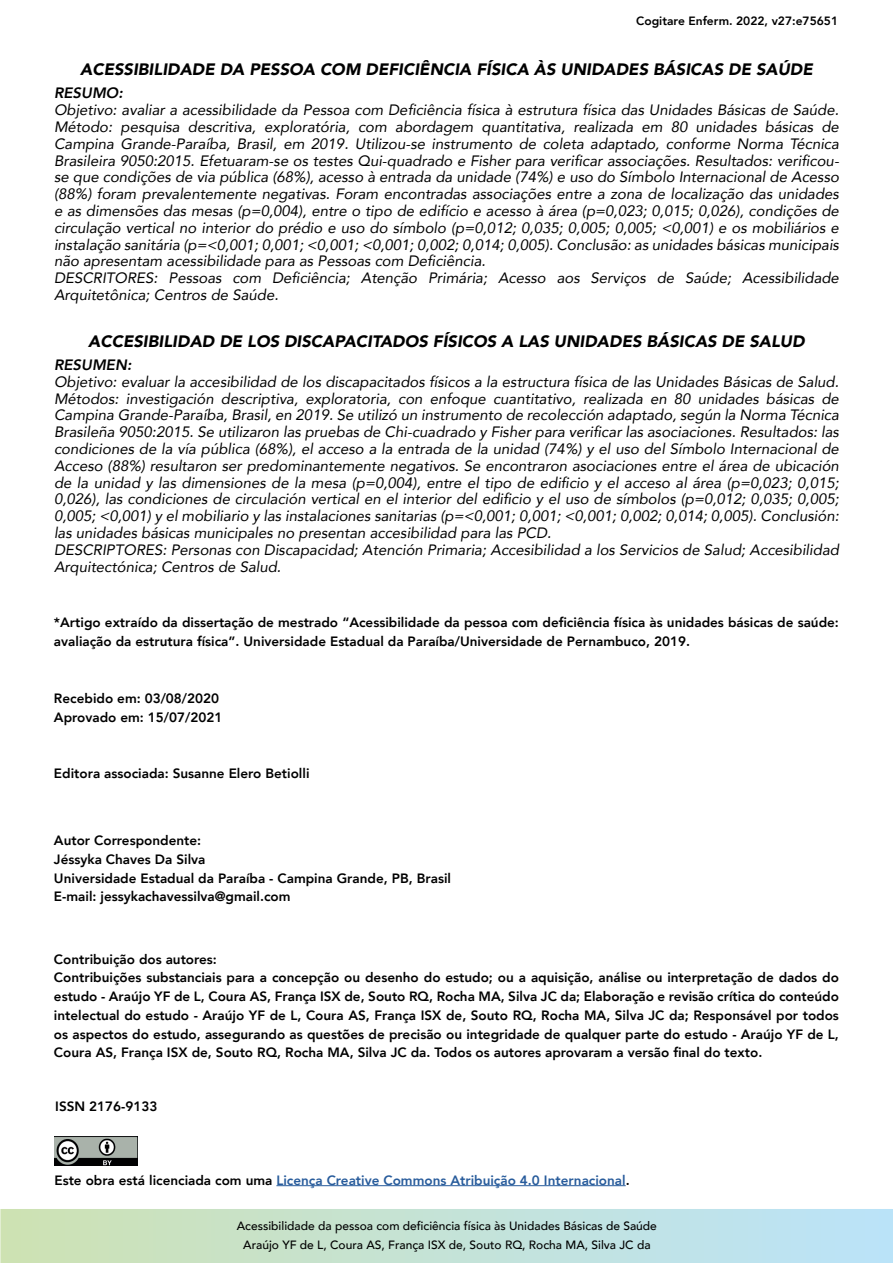
<style>
.page{position:relative;width:893px;height:1263px;background:#fff}
.page>*{position:absolute;margin:0;border:0;box-sizing:border-box;transform-origin:0 0}
.t1{font:italic 900 16.5px "Avenir";color:#000}
.t2{font:italic 15px/16.8px "Avenir";color:#000}
.t3{font:italic 800 15px "Avenir";color:#000}
.t4{font:800 13.5px/18.8px "Avenir";color:#000}
.t5{font:800 13.5px "Avenir";color:#275b9b}
.t6{font:500 12px/18.6px "Avenir";color:#000;text-align:center}
.t7{font:800 12px "Avenir";color:#000}
.s1{color:#000}
</style>
<div class="page">
<img style="left:54px;top:1137px;width:84px;height:29px">
<hr style="left:276px;top:1185px;width:350px;height:1px;background:#275b9b">
<svg style="left:0;top:1209px;width:893px;height:54px;background:#c4e2d6"></svg>
<p class="t7" style="left:636px;top:12px;width:203px">Cogitare Enferm. 2022, v27:e75651</p>
<p class="t1" style="left:80px;top:56px;width:734px">ACESSIBILIDADE DA PESSOA COM DEFICIÊNCIA FÍSICA ÀS UNIDADES BÁSICAS DE SAÚDE</p>
<p class="t3" style="left:54px;top:84px;width:70px">RESUMO:</p>
<p class="t2" style="left:54px;top:102px;width:786px">Objetivo: avaliar a acessibilidade da Pessoa com Deficiência física à estrutura física das Unidades Básicas de Saúde.<br>Método: pesquisa descritiva, exploratória, com abordagem quantitativa, realizada em 80 unidades básicas de Campina Grande-Paraíba, Brasil, em 2019. Utilizou-se instrumento de coleta adaptado, conforme Norma Técnica Brasileira 9050:2015. Efetuaram-se os testes Qui-quadrado e Fisher para verificar associações. Resultados: verificou&shy;se que condições de via pública (68%), acesso à entrada da unidade (74%) e uso do Símbolo Internacional de Acesso (88%) foram prevalentemente negativas. Foram encontradas associações entre a zona de localização das unidades e as dimensões das mesas (p=0,004), entre o tipo de edifício e acesso à área (p=0,023; 0,015; 0,026), condições de circulação vertical no interior do prédio e uso do símbolo (p=0,012; 0,035; 0,005; 0,005; &lt;0,001) e os mobiliários e instalação sanitária (p=&lt;0,001; 0,001; &lt;0,001; &lt;0,001; 0,002; 0,014; 0,005). Conclusão: as unidades básicas municipais não apresentam acessibilidade para as Pessoas com Deficiência.<br>DESCRITORES: Pessoas com Deficiência; Atenção Primária; Acesso aos Serviços de Saúde; Acessibilidade Arquitetônica; Centros de Saúde.</p>
<p class="t1" style="left:88px;top:327px;width:718px">ACCESIBILIDAD DE LOS DISCAPACITADOS FÍSICOS A LAS UNIDADES BÁSICAS DE SALUD</p>
<p class="t3" style="left:54px;top:356px;width:79px">RESUMEN:</p>
<p class="t2" style="left:54px;top:373px;width:786px">Objetivo: evaluar la accesibilidad de los discapacitados físicos a la estructura física de las Unidades Básicas de Salud.<br>Métodos: investigación descriptiva, exploratoria, con enfoque cuantitativo, realizada en 80 unidades básicas de Campina Grande-Paraíba, Brasil, en 2019. Se utilizó un instrumento de recolección adaptado, según la Norma Técnica Brasileña 9050:2015. Se utilizaron las pruebas de Chi-cuadrado y Fisher para verificar las asociaciones. Resultados: las condiciones de la vía pública (68%), el acceso a la entrada de la unidad (74%) y el uso del Símbolo Internacional de Acceso (88%) resultaron ser predominantemente negativos. Se encontraron asociaciones entre el área de ubicación de la unidad y las dimensiones de la mesa (p=0,004), entre el tipo de edificio y el acceso al área (p=0,023; 0,015; 0,026), las condiciones de circulación vertical en el interior del edificio y el uso de símbolos (p=0,012; 0,035; 0,005; 0,005; &lt;0,001) y el mobiliario y las instalaciones sanitarias (p=&lt;0,001; 0,001; &lt;0,001; 0,002; 0,014; 0,005). Conclusión: las unidades básicas municipales no presentan accesibilidad para las PCD.<br>DESCRIPTORES: Personas con Discapacidad; Atención Primaria; Accesibilidad a los Servicios de Salud; Accesibilidad Arquitectónica; Centros de Salud.</p>
<p class="t4" style="left:54px;top:613px;width:786px">*Artigo extraído da dissertação de mestrado “Acessibilidade da pessoa com deficiência física às unidades básicas de saúde: avaliação da estrutura física”. Universidade Estadual da Paraíba/Universidade de Pernambuco, 2019.</p>
<p class="t4" style="left:54px;top:689px;width:170px">Recebido em: 03/08/2020<br>Aprovado em: 15/07/2021</p>
<p class="t4" style="left:54px;top:764px;width:257px">Editora associada: Susanne Elero Betiolli</p>
<p class="t4" style="left:54px;top:831px;width:399px">Autor Correspondente:<br>Jéssyka Chaves Da Silva<br>Universidade Estadual da Paraíba - Campina Grande, PB, Brasil E-mail: jessykachavessilva@gmail.com</p>
<p class="t4" style="left:54px;top:949px;width:786px">Contribuição dos autores:<br>Contribuições substanciais para a concepção ou desenho do estudo; ou a aquisição, análise ou interpretação de dados do estudo - Araújo YF de L, Coura AS, França ISX de, Souto RQ, Rocha MA, Silva JC da; Elaboração e revisão crítica do conteúdo intelectual do estudo - Araújo YF de L, Coura AS, França ISX de, Souto RQ, Rocha MA, Silva JC da; Responsável por todos os aspectos do estudo, assegurando as questões de precisão ou integridade de qualquer parte do estudo - Araújo YF de L, Coura AS, França ISX de, Souto RQ, Rocha MA, Silva JC da. Todos os autores aprovaram a versão final do texto.</p>
<p class="t4" style="left:55px;top:1097px;width:104px">ISSN 2176-9133</p>
<p class="t5" style="left:54px;top:1169px;width:577px"><span class="s1">Este obra está licenciada com uma</span> Licença Creative Commons Atribuição 4.0 Internacional<span class="s1">.</span></p>
<p class="t6" style="left:237px;top:1216px;width:422px">Acessibilidade da pessoa com deficiência física às Unidades Básicas de Saúde<br>Araújo YF de L, Coura AS, França ISX de, Souto RQ, Rocha MA, Silva JC da</p>
</div>
